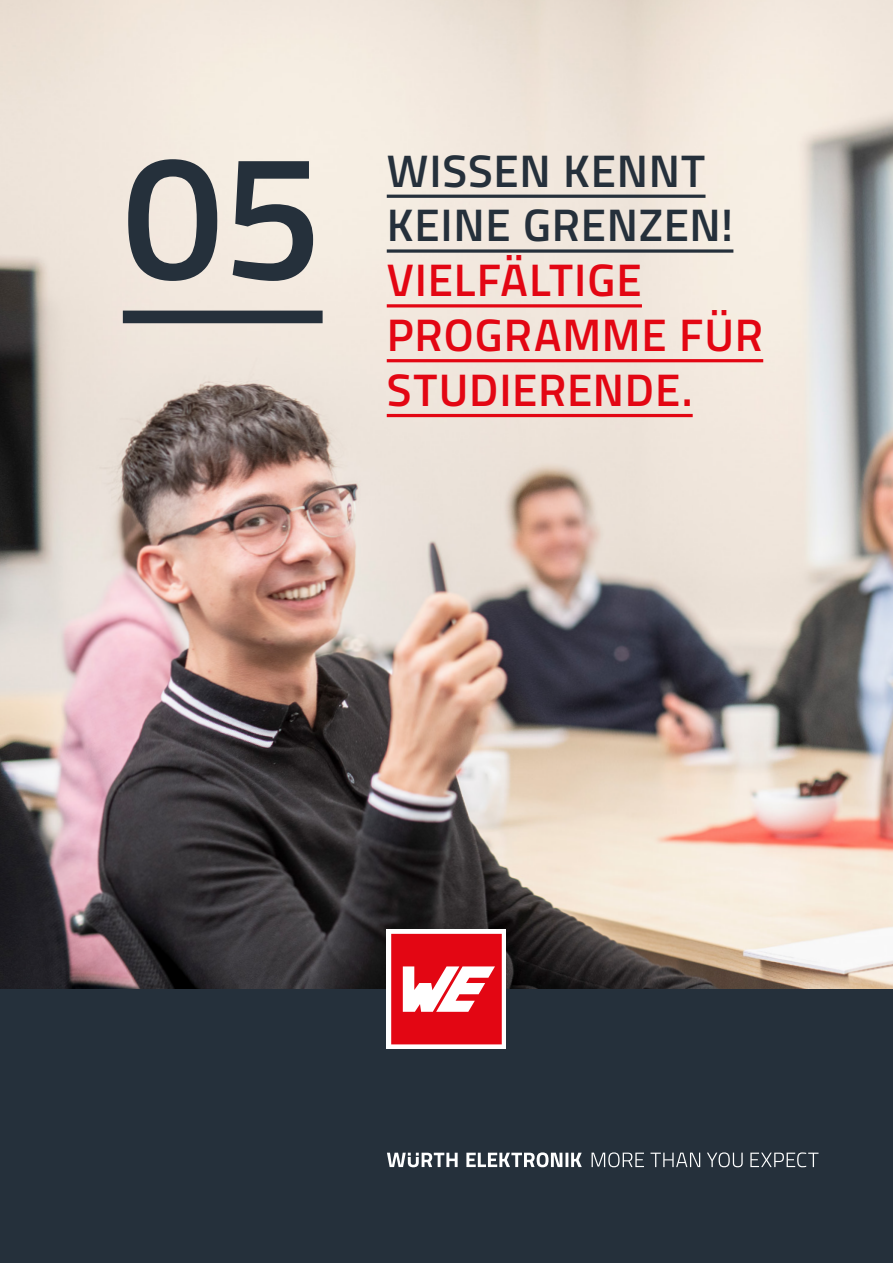
<style>
.page{position:relative;width:893px;height:1263px;background:#fff}
.page>*{position:absolute;margin:0;border:0;box-sizing:border-box;transform-origin:0 0}
.t1{font:600 178.5px "Titillium Web";color:#25303b}
.t2{font:600 45.75px/54.8px "Titillium Web";letter-spacing:.02em;color:#e30613}
.t3{font:600 45.75px/54.8px "Titillium Web";letter-spacing:.015em;color:#25303b}
</style>
<div class="page">
<img style="left:0;top:0;width:893px;height:989px">
<hr style="left:387px;top:195px;width:318px;height:3px;background:#25303b">
<svg style="left:387px;top:249px;width:346px;height:4px"></svg>
<hr style="left:387px;top:304px;width:255px;height:3px;background:#e30613">
<hr style="left:387px;top:359px;width:376px;height:3px;background:#e30613">
<hr style="left:387px;top:414px;width:306px;height:3px;background:#e30613">
<div style="left:123px;top:311px;width:200px;height:12px;background:#25303b"></div>
<div style="left:0;top:989px;width:893px;height:274px;background:#25303b"></div>
<div style="left:387px;top:929px;width:119px;height:120px;background:#fff"></div>
<svg style="left:391px;top:934px;width:111px;height:110px"></svg>
<svg style="left:387px;top:1152px;width:431px;height:15px"></svg>
<h1 class="t1" style="left:123px;top:82px;width:201px">05</h1>
<p class="t3" style="left:387px;top:141px;width:348px">WISSEN KENNT<br>KEINE GRENZEN!</p>
<p class="t2" style="left:387px;top:250px;width:378px">VIELFÄLTIGE<br>PROGRAMME FÜR<br>STUDIERENDE.</p>
</div>
